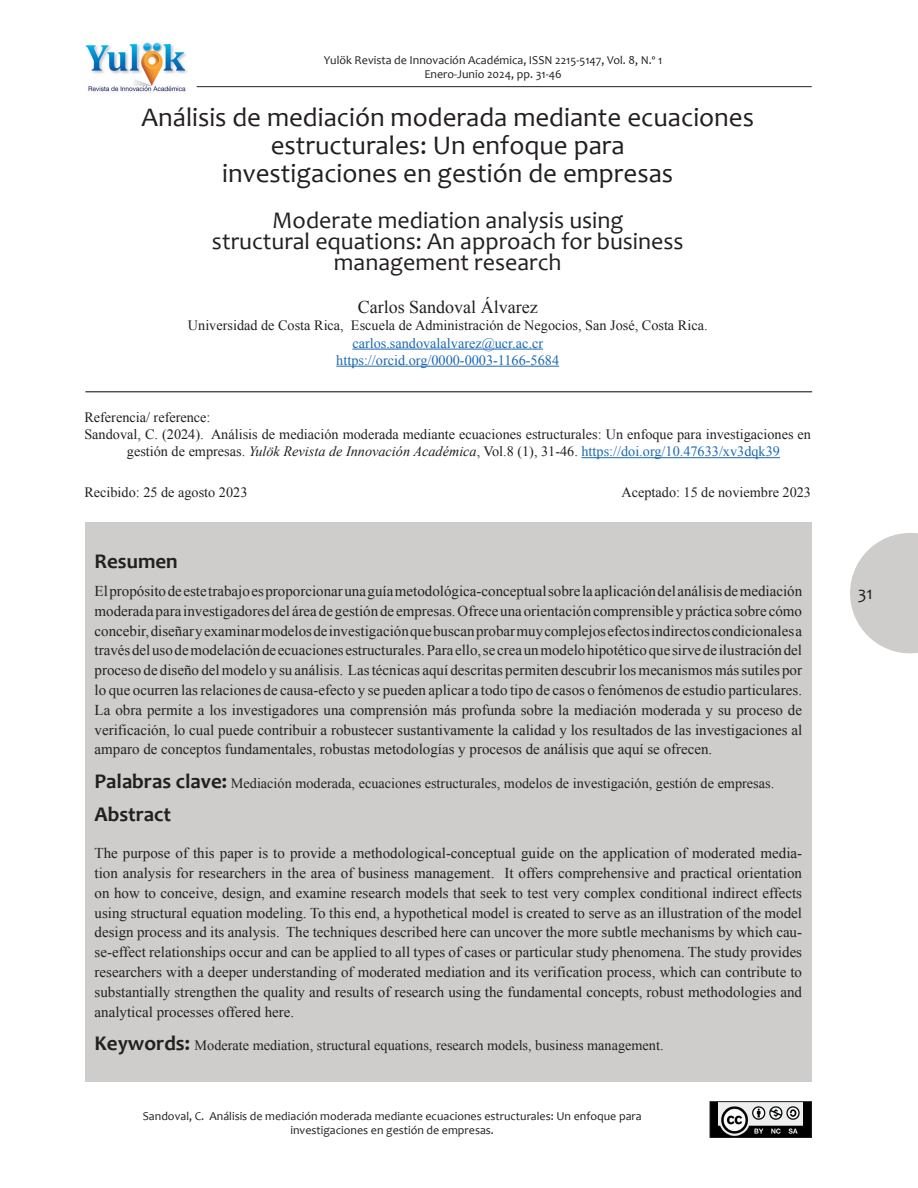
<style>
.page{position:relative;width:918px;height:1188px;background:#fff}
.page>*{position:absolute;margin:0;border:0;box-sizing:border-box;transform-origin:0 0}
.t1{font:27px/28.2px "Candara";color:#231f20;text-align:center}
.t2{font:24px/21px "Candara";color:#231f20;text-align:center}
.t3{font:700 21px "Candara";color:#231f20}
.t4{font:18px "Times New Roman";color:#231f20}
.t5{font:18px "Candara";color:#231f20}
.t6{font:15px/19.8px "Times New Roman";color:#231f20;text-align:justify}
.t7{font:14.25px "Times New Roman";color:#231f20}
.t8{font:14.25px/17.1px "Times New Roman";color:#1b69b4;text-align:center}
.t9{font:12px/14.4px "Candara";color:#231f20;text-align:center}
.s1{font-style:italic}
.s2{color:#1b69b4}
.s3{font-family:"Candara";font-weight:700;font-size:21px}
</style>
<div class="page">
<svg style="left:850px;top:533px;width:68px;height:120px"></svg>
<img style="left:86px;top:42px;width:101px;height:50px">
<hr style="left:197px;top:86px;width:615px;height:1px;background:#231f20">
<div style="left:710px;top:1102px;width:101px;height:35px;background:#000"></div>
<img style="left:719px;top:1103px;width:84px;height:33px">
<div style="left:710px;top:1101px;width:102px;height:37px;border:1px solid #231f20"></div>
<hr style="left:352px;top:349px;width:191px;height:1px;background:#1b69b4">
<hr style="left:336px;top:366px;width:223px;height:1px;background:#1b69b4">
<div style="left:85px;top:522px;width:727px;height:560px;background:#cecdcc"></div>
<hr style="left:582px;top:457px;width:198px;height:1px;background:#1b69b4">
<hr style="left:85px;top:391px;width:727px;height:1px;background:#231f20">
<p class="t9" style="left:324px;top:52px;width:340px">Yulök Revista de Innovación Académica, ISSN 2215-5147, Vol. 8, N.º 1<br>Enero-Junio 2024, pp. 31-46</p>
<h1 class="t1" style="left:142px;top:103px;width:614px">Análisis de mediación moderada mediante ecuaciones estructurales: Un enfoque para<br>investigaciones en gestión de empresas</h1>
<h2 class="t2" style="left:212px;top:210px;width:473px">Moderate mediation analysis using<br>structural equations: An approach for business management research</h2>
<p class="t4" style="left:358px;top:295px;width:181px">Carlos Sandoval Álvarez</p>
<p class="t7" style="left:188px;top:316px;width:521px">Universidad de Costa Rica, Escuela de Administración de Negocios, San José, Costa Rica.</p>
<p class="t8" style="left:336px;top:334px;width:224px">carlos.sandovalalvarez@ucr.ac.cr https://orcid.org/0000-0003-1166-5684</p>
<p class="t7" style="left:84px;top:408px;width:128px">Referencia/ reference:</p>
<p class="t7" style="left:84px;top:425px;width:728px">Sandoval, C. (2024). Análisis de mediación moderada mediante ecuaciones estructurales: Un enfoque para investigaciones en</p>
<p class="t7" style="left:127px;top:442px;width:655px">gestión de empresas. <span class="s1">Yulök Revista de Innovación Académica</span>, Vol.8 (1), 31-46. <span class="s2">https://doi.org/10.47633/xv3dqk39</span></p>
<p class="t7" style="left:84px;top:482px;width:165px">Recibido: 25 de agosto 2023</p>
<p class="t7" style="left:622px;top:482px;width:191px">Aceptado: 15 de noviembre 2023</p>
<h3 class="t3" style="left:95px;top:548px;width:85px">Resumen</h3>
<p class="t6" style="left:95px;top:581px;width:709px">El propósito de este trabajo es proporcionar una guía metodológica-conceptual sobre la aplicación del análisis de mediación moderada para investigadores del área de gestión de empresas. Ofrece una orientación comprensible y práctica sobre cómo concebir, diseñar y examinar modelos de investigación que buscan probar muy complejos efectos indirectos condicionales a través del uso de modelación de ecuaciones estructurales. Para ello, se crea un modelo hipotético que sirve de ilustración del proceso de diseño del modelo y su análisis. Las técnicas aquí descritas permiten descubrir los mecanismos más sutiles por lo que ocurren las relaciones de causa-efecto y se pueden aplicar a todo tipo de casos o fenómenos de estudio particulares.<br>La obra permite a los investigadores una comprensión más profunda sobre la mediación moderada y su proceso de verificación, lo cual puede contribuir a robustecer sustantivamente la calidad y los resultados de las investigaciones al amparo de conceptos fundamentales, robustas metodologías y procesos de análisis que aquí se ofrecen.</p>
<p class="t7" style="left:95px;top:774px;width:681px"><span class="s3">Palabras clave:</span> Mediación moderada, ecuaciones estructurales, modelos de investigación, gestión de empresas.</p>
<h3 class="t3" style="left:95px;top:802px;width:78px">Abstract</h3>
<p class="t6" style="left:95px;top:843px;width:709px">The purpose of this paper is to provide a methodological-conceptual guide on the application of moderated media&shy;tion analysis for researchers in the area of business management. It offers comprehensive and practical orientation on how to conceive, design, and examine research models that seek to test very complex conditional indirect effects using structural equation modeling. To this end, a hypothetical model is created to serve as an illustration of the model design process and its analysis. The techniques described here can uncover the more subtle mechanisms by which cau&shy;se-effect relationships occur and can be applied to all types of cases or particular study phenomena. The study provides researchers with a deeper understanding of moderated mediation and its verification process, which can contribute to substantially strengthen the quality and results of research using the fundamental concepts, robust methodologies and analytical processes offered here.</p>
<p class="t7" style="left:95px;top:1036px;width:570px"><span class="s3">Keywords:</span> Moderate mediation, structural equations, research models, business management.</p>
<p class="t9" style="left:143px;top:1109px;width:500px">Sandoval, C. Análisis de mediación moderada mediante ecuaciones estructurales: Un enfoque para investigaciones en gestión de empresas.</p>
<p class="t5" style="left:858px;top:582px;width:17px">31</p>
</div>
